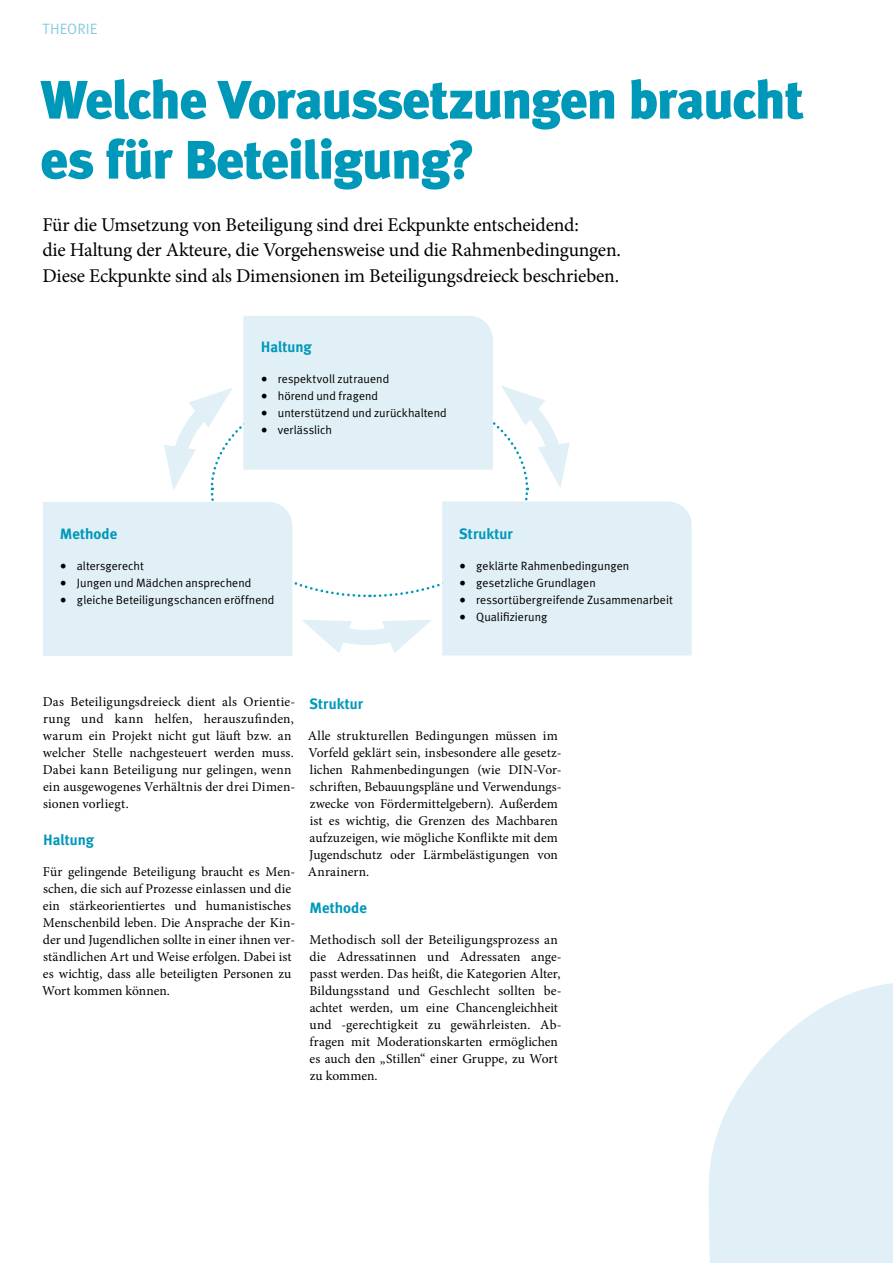
<style>
.page{position:relative;width:893px;height:1263px;background:#fff}
.page>*{position:absolute;margin:0;border:0;box-sizing:border-box;transform-origin:0 0}
.t1{font:900 54px/60px "Meta Plus";letter-spacing:-.025em;color:#0098b9}
.t2{font:19.5px/25.5px "Minion Pro";letter-spacing:-.01em;color:#000}
.t3{font:700 15px "Meta Plus";letter-spacing:-.005em;color:#0098b9}
.t4{font:15px "Meta Plus";letter-spacing:.005em;color:#87cbde}
.t5{font:13.5px/17px "Minion Pro";letter-spacing:.005em;color:#000}
.t6{font:12px "Meta Plus Lining";letter-spacing:.005em;color:#000}
.s1{font-family:"Minion Pro";font-size:18px}
</style>
<div class="page">
<svg style="left:709px;top:983px;width:184px;height:280px;fill:#e0f0f6"></svg>
<svg style="left:43px;top:316px;width:649px;height:340px"></svg>
<p class="t4" style="left:43px;top:20px;width:57px">THEORIE</p>
<h1 class="t1" style="left:40px;top:70px;width:765px">Welche Voraussetzungen braucht es für Beteiligung?</h1>
<h2 class="t2" style="left:43px;top:212px;width:580px">Für die Umsetzung von Beteiligung sind drei Eckpunkte entscheidend:<br>die Haltung der Akteure, die Vorgehensweise und die Rahmenbedingungen.<br>Diese Eckpunkte sind als Dimensionen im Beteiligungsdreieck beschrieben.</h2>
<p class="t3" style="left:261px;top:338px;width:53px">Haltung</p>
<p class="t6" style="left:261px;top:372px;width:130px"><span class="s1">•</span> respektvoll zutrauend</p>
<p class="t6" style="left:261px;top:389px;width:119px"><span class="s1">•</span> hörend und fragend</p>
<p class="t6" style="left:261px;top:406px;width:187px"><span class="s1">•</span> unterstützend und zurückhaltend</p>
<p class="t6" style="left:261px;top:423px;width:73px"><span class="s1">•</span> verlässlich</p>
<p class="t3" style="left:60px;top:525px;width:59px">Methode</p>
<p class="t6" style="left:60px;top:559px;width:86px"><span class="s1">•</span> altersgerecht</p>
<p class="t6" style="left:60px;top:576px;width:193px"><span class="s1">•</span> Jungen und Mädchen ansprechend</p>
<p class="t6" style="left:60px;top:593px;width:216px"><span class="s1">•</span> gleiche Beteiligungschancen eröffnend</p>
<p class="t3" style="left:459px;top:525px;width:55px">Struktur</p>
<p class="t6" style="left:459px;top:559px;width:171px"><span class="s1">•</span> geklärte Rahmenbedingungen</p>
<p class="t6" style="left:459px;top:576px;width:138px"><span class="s1">•</span> gesetzliche Grundlagen</p>
<p class="t6" style="left:459px;top:593px;width:215px"><span class="s1">•</span> ressortübergreifende Zusammenarbeit</p>
<p class="t6" style="left:459px;top:610px;width:90px"><span class="s1">•</span> Qualifizierung</p>
<p class="t5" style="left:43px;top:693px;width:253px">Das Beteiligungsdreieck dient als Orientie&shy;rung und kann helfen, herauszufinden, warum ein Projekt nicht gut läuft bzw. an welcher Stelle nachgesteuert werden muss.<br>Dabei kann Beteiligung nur gelingen, wenn ein ausgewogenes Verhältnis der drei Dimen&shy;sionen vorliegt.</p>
<p class="t3" style="left:43px;top:831px;width:53px">Haltung</p>
<p class="t5" style="left:42px;top:863px;width:254px">Für gelingende Beteiligung braucht es Men&shy;schen, die sich auf Prozesse einlassen und die ein stärkeorientiertes und humanistisches Menschenbild leben. Die Ansprache der Kin&shy;der und Jugendlichen sollte in einer ihnen ver&shy;ständlichen Art und Weise erfolgen. Dabei ist es wichtig, dass alle beteiligten Personen zu Wort kommen können.</p>
<p class="t3" style="left:309px;top:695px;width:55px">Struktur</p>
<p class="t5" style="left:308px;top:727px;width:255px">Alle strukturellen Bedingungen müssen im Vorfeld geklärt sein, insbesondere alle gesetz&shy;lichen Rahmenbedingungen (wie DIN-Vor&shy;schriften, Bebauungspläne und Verwendungs&shy;zwecke von Fördermittelgebern). Außerdem ist es wichtig, die Grenzen des Machbaren aufzuzeigen, wie mögliche Konflikte mit dem Jugendschutz oder Lärmbelästigungen von Anrainern.</p>
<p class="t3" style="left:309px;top:899px;width:59px">Methode</p>
<p class="t5" style="left:309px;top:931px;width:254px">Methodisch soll der Beteiligungsprozess an die Adressatinnen und Adressaten ange&shy;passt werden. Das heißt, die Kategorien Alter, Bildungsstand und Geschlecht sollten be&shy;achtet werden, um eine Chancengleichheit und -gerechtigkeit zu gewährleisten. Ab&shy;fragen mit Moderationskarten ermöglichen es auch den „Stillen“ einer Gruppe, zu Wort zu kommen.</p>
</div>
